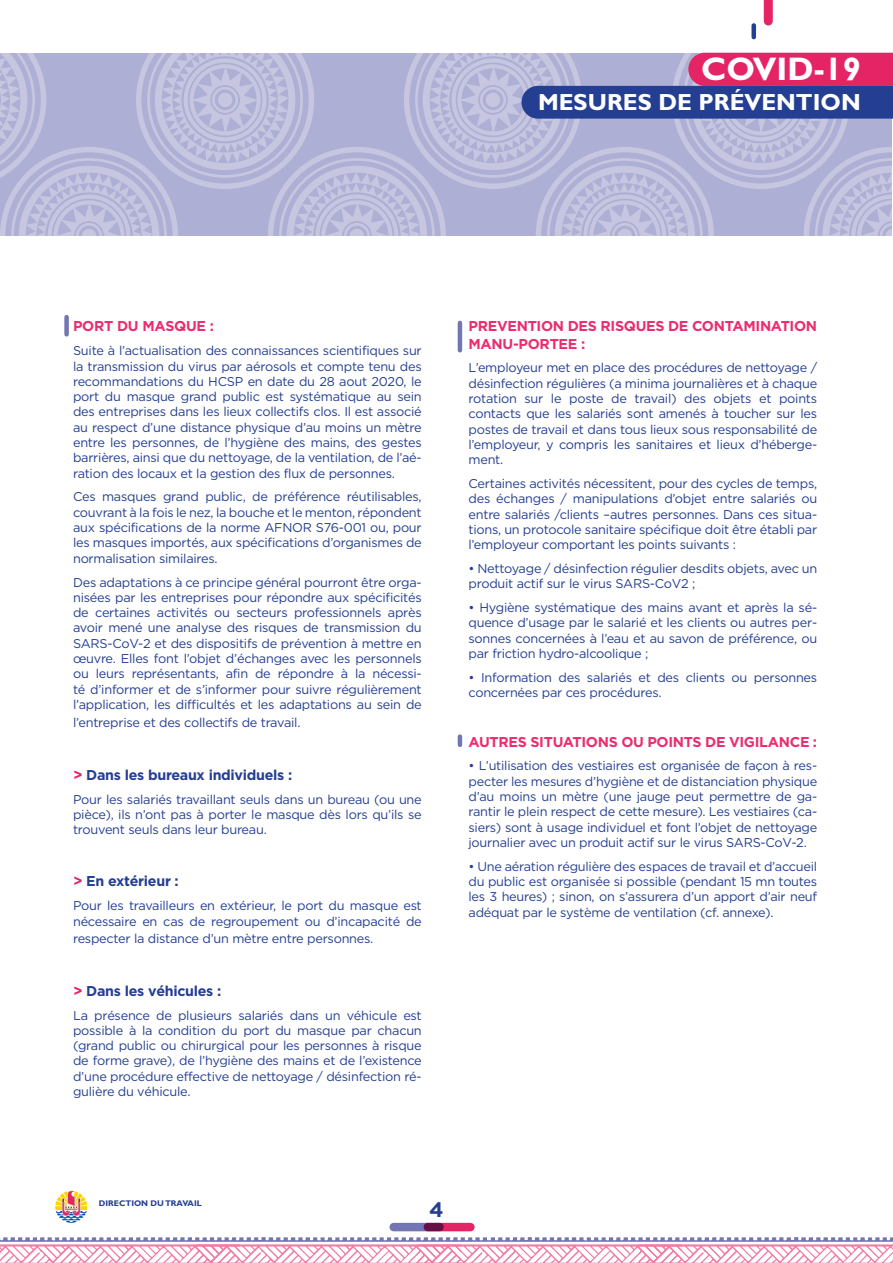
<style>
.page{position:relative;width:893px;height:1263px;background:#fff}
.page>*{position:absolute;margin:0;border:0;box-sizing:border-box;transform-origin:0 0}
.t1{font:700 32.7px "Gill Sans Std";color:#fff}
.t2{font:700 23.4px "Gill Sans Std";color:#fff}
.t3{font:700 21px "Gotham";color:#243e91}
.t4{font:700 14.25px/17.1px "Gotham";letter-spacing:-.02em;color:#ec2c6d}
.t5{font:700 14.25px "Gotham";letter-spacing:-.02em;color:#243e91}
.t6{font:12.75px/15.3px "Gotham";letter-spacing:-.02em;color:#243e91;text-align:justify}
.t7{font:700 8.25px "Gill Sans Std";color:#243e91}
.s1{font-size:15px;color:#e42464}
</style>
<div class="page">
<svg style="left:0;top:1237px;width:893px;height:26px"></svg>
<svg style="left:55px;top:1191px;width:32px;height:32px"></svg>
<svg style="left:0;top:53px;width:892px;height:183px;background:#b1b2d5"></svg>
<div style="left:19px;top:166px;width:140px;height:140px;border:7px solid #fff;border-radius:50%"></div>
<div style="left:287px;top:166px;width:140px;height:140px;border:7px solid #fff;border-radius:50%"></div>
<div style="left:268px;top:147px;width:178px;height:178px;border:5px solid #fff;border-radius:50%"></div>
<svg style="left:293px;top:172px;width:127px;height:128px"></svg>
<div style="left:155px;top:30px;width:140px;height:140px;border:7px solid #fff;border-radius:50%"></div>
<div style="left:136px;top:11px;width:178px;height:178px;border:5px solid #fff;border-radius:50%"></div>
<svg style="left:161px;top:36px;width:128px;height:127px;background:#c4c5df"></svg>
<svg style="left:0;top:48px;width:153px;height:252px"></svg>
<div style="left:423px;top:30px;width:140px;height:140px;border:7px solid #fff;border-radius:50%"></div>
<div style="left:751px;top:25px;width:5px;height:12px;background:#243e91"></div>
<div style="left:764px;top:0;width:9px;height:21px;background:#e42464"></div>
<div style="left:424px;top:1223px;width:51px;height:8px;background:#e42464;border-radius:4px"></div>
<svg style="left:389px;top:1223px;width:55px;height:8px"></svg>
<svg style="left:429px;top:36px;width:464px;height:289px"></svg>
<hr style="left:458px;top:323px;width:4px;height:27px;background:#7376b2">
<svg style="left:458px;top:737px;width:4px;height:8px"></svg>
<div style="left:64px;top:317px;width:5px;height:17px;background:#7376b2"></div>
<h1 class="t1" style="left:701px;top:49px;width:161px">COVID-19</h1>
<h2 class="t2" style="left:538px;top:88px;width:324px">MESURES DE PRÉVENTION</h2>
<p class="t4" style="left:73px;top:317px;width:142px">PORT DU MASQUE :</p>
<p class="t6" style="left:73px;top:343px;width:350px">Suite à l’actualisation des connaissances scientifiques sur la transmission du virus par aérosols et compte tenu des recommandations du HCSP en date du 28 aout 2020, le port du masque grand public est systématique au sein des entreprises dans les lieux collectifs clos. Il est associé au respect d’une distance physique d’au moins un mètre entre les personnes, de l’hygiène des mains, des gestes barrières, ainsi que du nettoyage, de la ventilation, de l’aé&shy;ration des locaux et la gestion des flux de personnes.</p>
<p class="t6" style="left:73px;top:489px;width:350px">Ces masques grand public, de préférence réutilisables, couvrant à la fois le nez, la bouche et le menton, répondent aux spécifications de la norme AFNOR S76-001 ou, pour les masques importés, aux spécifications d’organismes de normalisation similaires.</p>
<p class="t6" style="left:73px;top:574px;width:350px">Des adaptations à ce principe général pourront être orga&shy;nisées par les entreprises pour répondre aux spécificités de certaines activités ou secteurs professionnels après avoir mené une analyse des risques de transmission du SARS-CoV-2 et des dispositifs de prévention à mettre en œuvre. Elles font l’objet d’échanges avec les personnels ou leurs représentants, afin de répondre à la nécessi&shy;té d’informer et de s’informer pour suivre régulièrement l’application, les difficultés et les adaptations au sein de</p>
<p class="t6" style="left:73px;top:714px;width:229px">l’entreprise et des collectifs de travail.</p>
<p class="t5" style="left:73px;top:767px;width:221px"><span class="s1">&gt;</span> Dans les bureaux individuels :</p>
<p class="t6" style="left:73px;top:791px;width:350px">Pour les salariés travaillant seuls dans un bureau (ou une pièce), ils n’ont pas à porter le masque dès lors qu’ils se trouvent seuls dans leur bureau.</p>
<p class="t5" style="left:73px;top:873px;width:107px"><span class="s1">&gt;</span> En extérieur :</p>
<p class="t6" style="left:73px;top:898px;width:350px">Pour les travailleurs en extérieur, le port du masque est nécessaire en cas de regroupement ou d’incapacité de</p>
<p class="t6" style="left:73px;top:930px;width:302px">respecter la distance d’un mètre entre personnes.</p>
<p class="t5" style="left:73px;top:982px;width:150px"><span class="s1">&gt;</span> Dans les véhicules :</p>
<p class="t6" style="left:73px;top:1007px;width:350px">La présence de plusieurs salariés dans un véhicule est possible à la condition du port du masque par chacun (grand public ou chirurgical pour les personnes à risque de forme grave), de l’hygiène des mains et de l’existence d’une procédure effective de nettoyage / désinfection ré&shy;gulière du véhicule.</p>
<p class="t4" style="left:469px;top:317px;width:350px">PREVENTION DES RISQUES DE CONTAMINATION<br>MANU-PORTEE :</p>
<p class="t6" style="left:469px;top:360px;width:350px">L’employeur met en place des procédures de nettoyage / désinfection régulières (a minima journalières et à chaque rotation sur le poste de travail) des objets et points contacts que les salariés sont amenés à toucher sur les postes de travail et dans tous lieux sous responsabilité de l’employeur, y compris les sanitaires et lieux d’héberge&shy;ment.</p>
<p class="t6" style="left:469px;top:476px;width:350px">Certaines activités nécessitent, pour des cycles de temps, des échanges / manipulations d’objet entre salariés ou entre salariés /clients –autres personnes. Dans ces situa&shy;tions, un protocole sanitaire spécifique doit être établi par l’employeur comportant les points suivants :</p>
<p class="t6" style="left:469px;top:561px;width:350px">• Nettoyage / désinfection régulier desdits objets, avec un produit actif sur le virus SARS-CoV2 ;</p>
<p class="t6" style="left:469px;top:600px;width:350px">• Hygiène systématique des mains avant et après la sé&shy;quence d’usage par le salarié et les clients ou autres per&shy;sonnes concernées à l’eau et au savon de préférence, ou par friction hydro-alcoolique ;</p>
<p class="t6" style="left:469px;top:669px;width:350px">• Information des salariés et des clients ou personnes concernées par ces procédures.</p>
<p class="t4" style="left:469px;top:732px;width:350px">AUTRES SITUATIONS OU POINTS DE VIGILANCE :</p>
<p class="t6" style="left:469px;top:758px;width:350px">• L’utilisation des vestiaires est organisée de façon à res&shy;pecter les mesures d’hygiène et de distanciation physique d’au moins un mètre (une jauge peut permettre de ga&shy;rantir le plein respect de cette mesure). Les vestiaires (ca&shy;siers) sont à usage individuel et font l’objet de nettoyage journalier avec un produit actif sur le virus SARS-CoV-2.</p>
<p class="t6" style="left:469px;top:858px;width:350px">• Une aération régulière des espaces de travail et d’accueil du public est organisée si possible (pendant 15 mn toutes les 3 heures) ; sinon, on s’assurera d’un apport d’air neuf adéquat par le système de ventilation (cf. annexe).</p>
<p class="t7" style="left:99px;top:1198px;width:105px">DIRECTION DU TRAVAIL</p>
<p class="t3" style="left:429px;top:1197px;width:16px">4</p>
</div>
